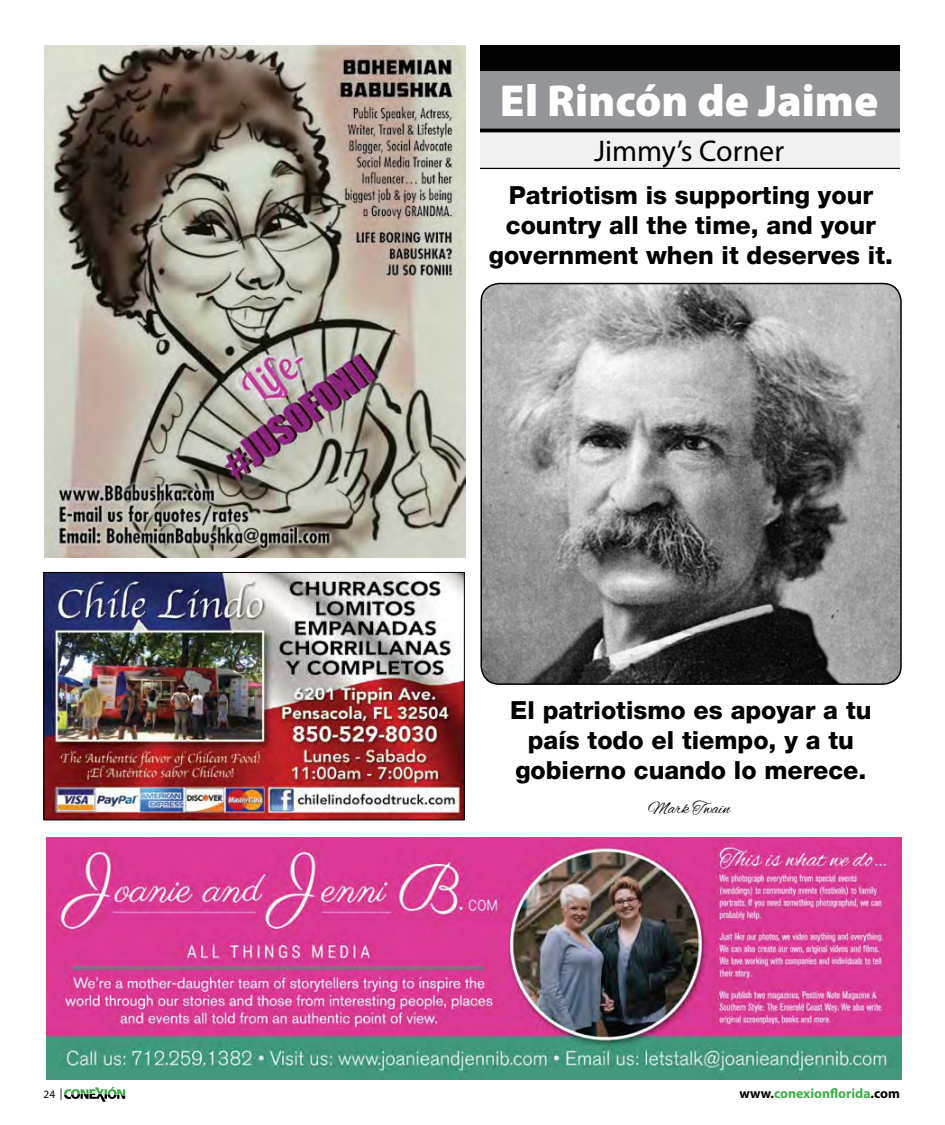
<style>
.page{position:relative;width:945px;height:1125px;background:#fff}
.page>*{position:absolute;margin:0;border:0;box-sizing:border-box;transform-origin:0 0}
.t1{font:900 45px "Myriad Pro";color:#fff}
.t2{font:30px "Myriad Pro";color:#000}
.t3{font:800 25px/30px "Helvetica Neue";color:#000;text-align:center}
.t4{font:17.5px "Alex Brush";color:#000}
.t5{font:700 13.75px "Myriad Pro";color:#41ad49}
.t6{font:11.25px "Myriad Pro";color:#000}
.s1{color:#000}
</style>
<div class="page">
<svg style="left:64px;top:1087px;width:61px;height:15px"></svg>
<div style="left:480px;top:130px;width:420px;height:38px;background:#f1f1f2"></div>
<hr style="left:480px;top:168px;width:420px;height:1px;background:#000">
<div style="left:480px;top:71px;width:420px;height:60px;background:#939598"></div>
<hr style="left:480px;top:129px;width:420px;height:3px;background:#000">
<div style="left:480px;top:45px;width:420px;height:26px;background:#000"></div>
<img style="left:482px;top:284px;width:419px;height:400px">
<img style="left:45px;top:45px;width:420px;height:513px">
<img style="left:46px;top:574px;width:417px;height:244px">
<div style="left:44px;top:572px;width:421px;height:248px;border:1px solid #000"></div>
<img style="left:47px;top:837px;width:855px;height:243px">
<h1 class="t1" style="left:500px;top:75px;width:380px">El Rincón de Jaime</h1>
<p class="t2" style="left:594px;top:132px;width:192px">Jimmy’s Corner</p>
<p class="t3" style="left:489px;top:180px;width:406px">Patriotism is supporting your country all the time, and your government when it deserves it.</p>
<p class="t3" style="left:510px;top:695px;width:363px">El patriotismo es apoyar a tu país todo el tiempo, y a tu gobierno cuando lo merece.</p>
<p class="t4" style="left:648px;top:799px;width:83px">Mark Twain</p>
<p class="t6" style="left:44px;top:1087px;width:21px">24 |</p>
<p class="t5" style="left:739px;top:1084px;width:162px"><span class="s1">www.</span>conexionflorida<span class="s1">.com</span></p>
</div>
